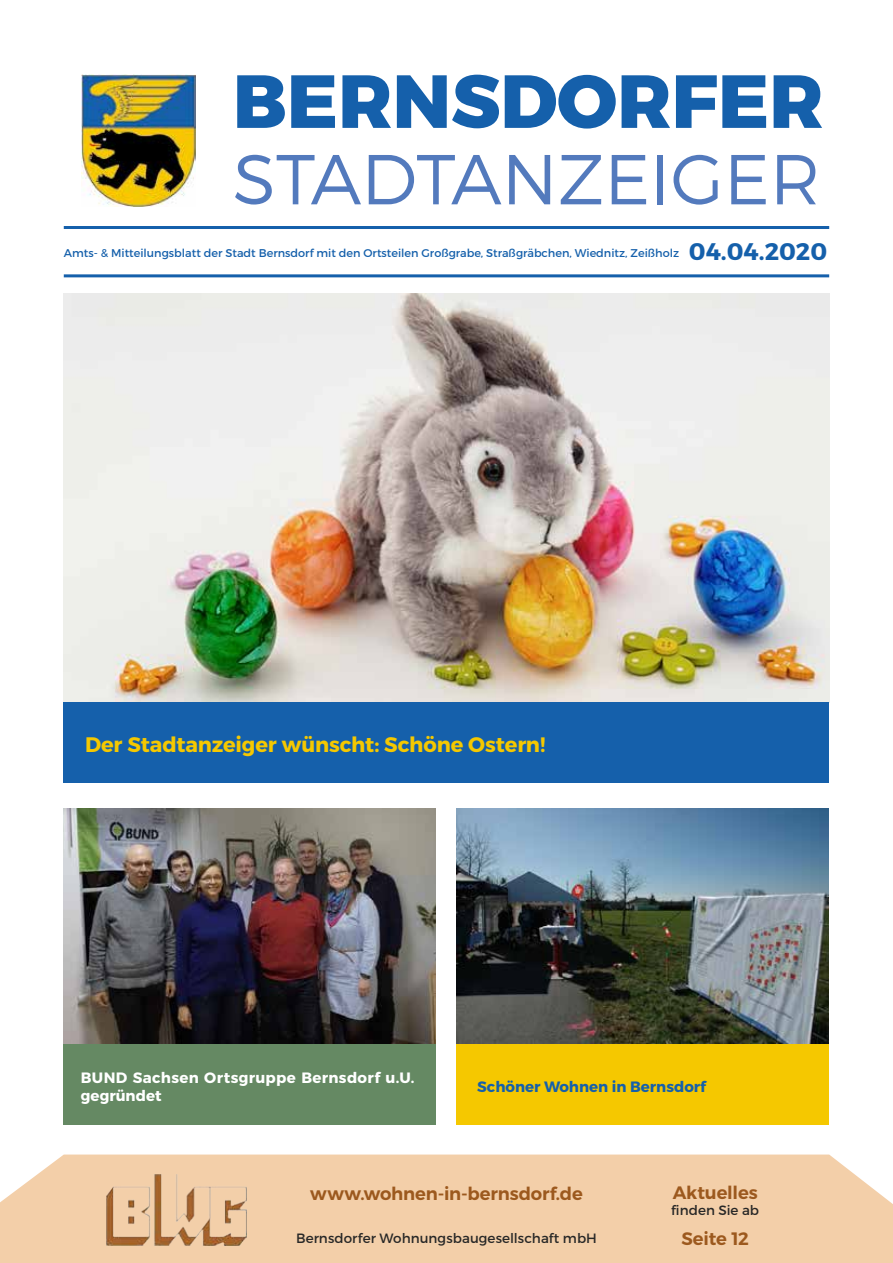
<style>
.page{position:relative;width:893px;height:1263px;background:#fff}
.page>*{position:absolute;margin:0;border:0;box-sizing:border-box;transform-origin:0 0}
.t1{font:800 75px "Montserrat";color:#1560ab}
.t2{font:300 70.5px "Montserrat";color:#537abd}
.t3{font:700 21px "Montserrat";letter-spacing:-.01em;color:#f5c800}
.t4{font:600 18px "Montserrat";letter-spacing:-.01em;color:#9c591e}
.t5{font:700 15px/18px "Montserrat";letter-spacing:.02em;color:#fff}
.t6{font:700 15px "Montserrat";color:#1560ab}
.t7{font:13.5px "Montserrat";letter-spacing:.005em;color:#282827}
.t8{font:11.25px "Montserrat";color:#1560ab}
.s1{font-weight:700;font-size:24px}
</style>
<div class="page">
<img style="left:64px;top:293px;width:765px;height:409px">
<img style="left:81px;top:75px;width:115px;height:131px">
<hr style="left:64px;top:226px;width:765px;height:3px;background:#1560ab">
<hr style="left:64px;top:274px;width:765px;height:3px;background:#1560ab">
<img style="left:64px;top:808px;width:372px;height:236px">
<img style="left:456px;top:808px;width:372px;height:236px">
<div style="left:64px;top:702px;width:765px;height:80px;background:#1560ab"></div>
<div style="left:64px;top:1044px;width:372px;height:81px;background:#658963"></div>
<div style="left:456px;top:1044px;width:372px;height:81px;background:#f5c800"></div>
<div style="left:0;top:1154px;width:893px;height:109px;background:#f3cfa9"></div>
<img style="left:98px;top:1166px;width:154px;height:81px">
<h1 class="t1" style="left:233px;top:55px;width:592px">BERNSDORFER</h1>
<h2 class="t2" style="left:233px;top:136px;width:589px">STADTANZEIGER</h2>
<p class="t8" style="left:64px;top:246px;width:765px">Amts- &amp; Mitteilungsblatt der Stadt Bernsdorf mit den Ortsteilen Großgrabe, Straßgräbchen, Wiednitz, Zeißholz <span class="s1">04.04.2020</span></p>
<h3 class="t3" style="left:85px;top:732px;width:462px">Der Stadtanzeiger wünscht: Schöne Ostern!</h3>
<h3 class="t5" style="left:81px;top:1068px;width:335px">BUND Sachsen Ortsgruppe Bernsdorf u.U. gegründet</h3>
<h3 class="t6" style="left:477px;top:1077px;width:230px">Schöner Wohnen in Bernsdorf</h3>
<h3 class="t4" style="left:310px;top:1182px;width:274px">www.wohnen-in-bernsdorf.de</h3>
<h3 class="t4" style="left:673px;top:1181px;width:87px">Aktuelles</h3>
<p class="t7" style="left:671px;top:1202px;width:89px">finden Sie ab</p>
<h3 class="t4" style="left:681px;top:1227px;width:69px">Seite 12</h3>
<p class="t7" style="left:296px;top:1229px;width:302px">Bernsdorfer Wohnungsbaugesellschaft mbH</p>
</div>
